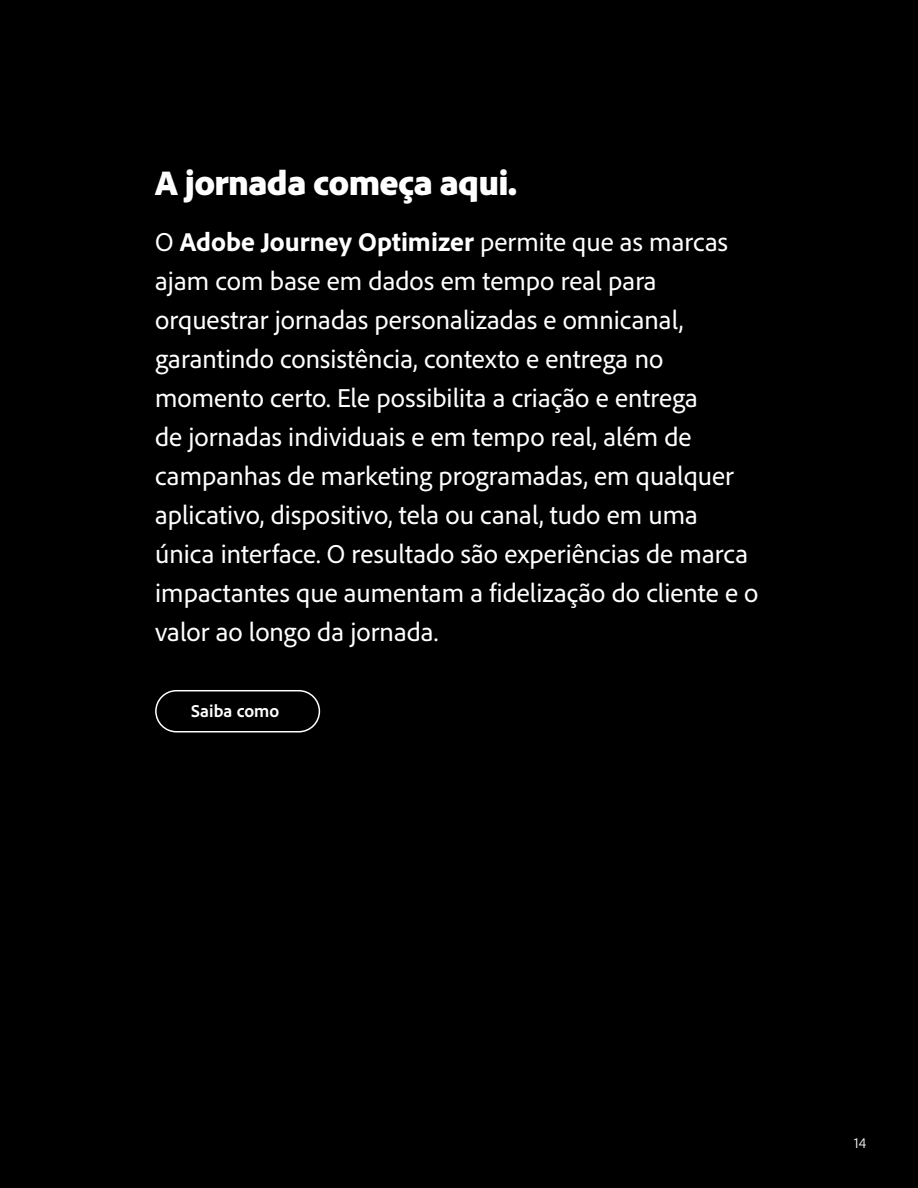
<style>
.page{position:relative;width:918px;height:1188px;background:#000}
.page>*{position:absolute;margin:0;border:0;box-sizing:border-box;transform-origin:0 0}
.t1{font:900 36px "Adobe Clean";letter-spacing:-.02em;color:#fff}
.t2{font:27px/39px "Adobe Clean";color:#fff}
.t3{font:700 18px "Adobe Clean";color:#fff}
.t4{font:300 15px "Adobe Clean";color:#fff}
.s1{font-weight:800}
</style>
<div class="page">
<div style="left:155px;top:690px;width:165px;height:42px;border:2px solid #fff;border-radius:21px"></div>
<h1 class="t1" style="left:155px;top:159px;width:364px">A jornada começa aqui.</h1>
<p class="t2" style="left:155px;top:222px;width:605px">O <span class="s1">Adobe Journey Optimizer</span> permite que as marcas ajam com base em dados em tempo real para orquestrar jornadas personalizadas e omnicanal, garantindo consistência, contexto e entrega no momento certo. Ele possibilita a criação e entrega<br>de jornadas individuais e em tempo real, além de campanhas de marketing programadas, em qualquer aplicativo, dispositivo, tela ou canal, tudo em uma única interface. O resultado são experiências de marca impactantes que aumentam a fidelização do cliente e o valor ao longo da jornada.</p>
<p class="t3" style="left:191px;top:699px;width:90px">Saiba como</p>
<p class="t4" style="left:854px;top:1133px;width:14px">14</p>
</div>
